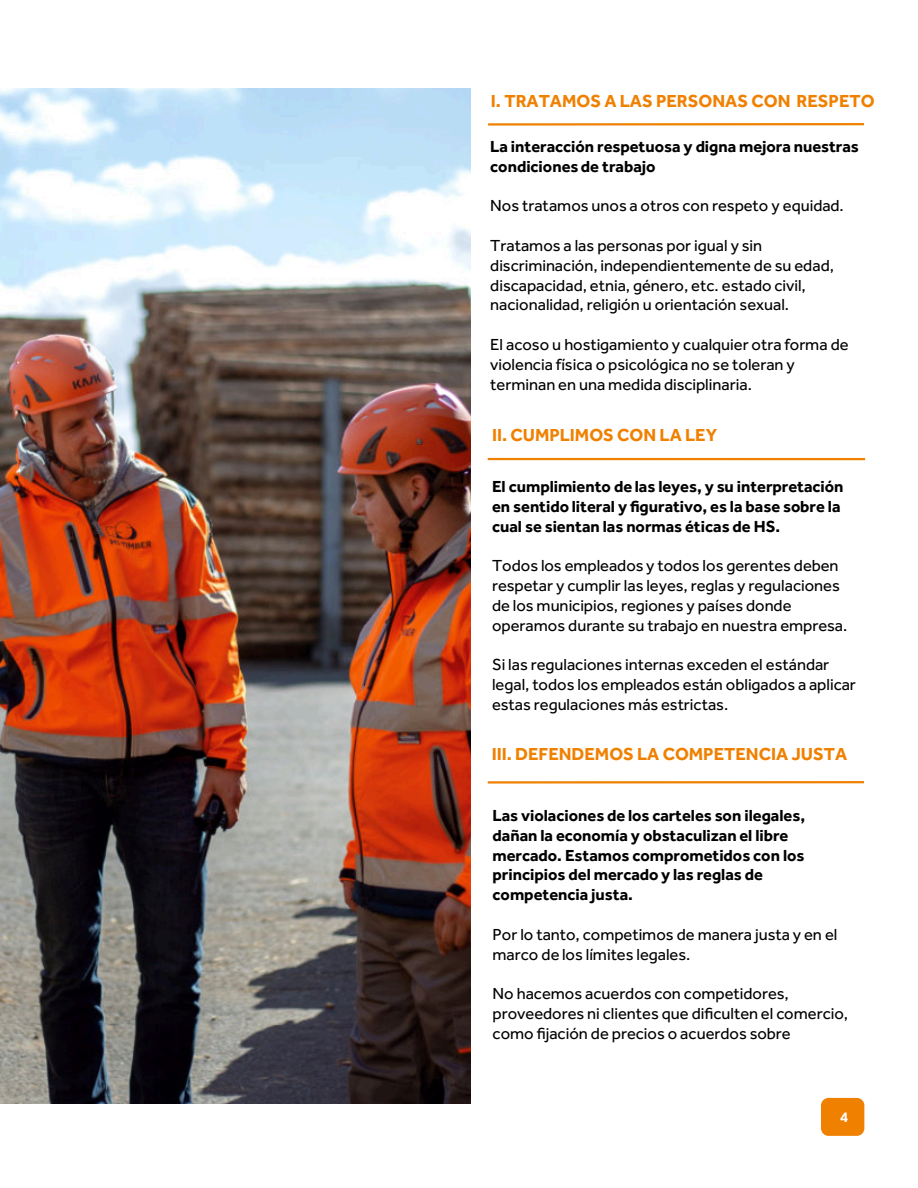
<style>
.page{position:relative;width:918px;height:1188px;background:#fff}
.page>*{position:absolute;margin:0;border:0;box-sizing:border-box;transform-origin:0 0}
.t1{font:700 18px "Effra";color:#f08000}
.t2{font:16.65px "Effra";letter-spacing:-.005em;color:#000}
.t3{font:16.5px "Effra";letter-spacing:-.005em;color:#000}
.t4{font:700 16.5px "Effra";color:#000}
.t5{font:700 15px "Effra";color:#fff}
</style>
<div class="page">
<div style="left:821px;top:1098px;width:43px;height:38px;background:#f08000;border:4px solid #f08000;border-radius:6px"></div>
<hr style="left:488px;top:123px;width:376px;height:3px;background:#f08000">
<hr style="left:488px;top:458px;width:377px;height:2px;background:#f08000">
<hr style="left:488px;top:781px;width:376px;height:3px;background:#f08000">
<img style="left:0;top:88px;width:470px;height:1016px">
<p class="t1" style="left:491px;top:95px;width:386px">I. TRATAMOS A LAS PERSONAS CON RESPETO</p>
<p class="t4" style="left:490px;top:141px;width:370px">La interacción respetuosa y digna mejora nuestras</p>
<p class="t4" style="left:490px;top:161px;width:167px">condiciones de trabajo</p>
<p class="t3" style="left:490px;top:200px;width:355px">Nos tratamos unos a otros con respeto y equidad.</p>
<p class="t3" style="left:490px;top:240px;width:273px">Tratamos a las personas por igual y sin</p>
<p class="t3" style="left:490px;top:260px;width:345px">discriminación, independientemente de su edad,</p>
<p class="t3" style="left:490px;top:280px;width:317px">discapacidad, etnia, género, etc. estado civil,</p>
<p class="t3" style="left:490px;top:299px;width:300px">nacionalidad, religión u orientación sexual.</p>
<p class="t3" style="left:490px;top:339px;width:360px">El acoso u hostigamiento y cualquier otra forma de</p>
<p class="t3" style="left:490px;top:359px;width:306px">violencia física o psicológica no se toleran y</p>
<p class="t2" style="left:490px;top:378px;width:263px">terminan en una medida disciplinaria.</p>
<p class="t1" style="left:492px;top:429px;width:227px">II. CUMPLIMOS CON LA LEY</p>
<p class="t4" style="left:492px;top:481px;width:353px">El cumplimiento de las leyes, y su interpretación</p>
<p class="t4" style="left:492px;top:501px;width:350px">en sentido literal y figurativo, es la base sobre la</p>
<p class="t4" style="left:492px;top:521px;width:290px">cual se sientan las normas éticas de HS.</p>
<p class="t3" style="left:492px;top:560px;width:348px">Todos los empleados y todos los gerentes deben</p>
<p class="t3" style="left:492px;top:580px;width:349px">respetar y cumplir las leyes, reglas y regulaciones</p>
<p class="t3" style="left:492px;top:600px;width:301px">de los municipios, regiones y países donde</p>
<p class="t3" style="left:492px;top:620px;width:357px">operamos durante su trabajo en nuestra empresa.</p>
<p class="t3" style="left:492px;top:659px;width:339px">Si las regulaciones internas exceden el estándar</p>
<p class="t3" style="left:492px;top:679px;width:365px">legal, todos los empleados están obligados a aplicar</p>
<p class="t3" style="left:492px;top:699px;width:238px">estas regulaciones más estrictas.</p>
<p class="t1" style="left:492px;top:748px;width:357px">III. DEFENDEMOS LA COMPETENCIA JUSTA</p>
<p class="t4" style="left:493px;top:810px;width:314px">Las violaciones de los carteles son ilegales,</p>
<p class="t4" style="left:493px;top:830px;width:297px">dañan la economía y obstaculizan el libre</p>
<p class="t4" style="left:493px;top:850px;width:313px">mercado. Estamos comprometidos con los</p>
<p class="t4" style="left:493px;top:869px;width:272px">principios del mercado y las reglas de</p>
<p class="t4" style="left:493px;top:889px;width:142px">competencia justa.</p>
<p class="t3" style="left:493px;top:929px;width:346px">Por lo tanto, competimos de manera justa y en el</p>
<p class="t3" style="left:493px;top:949px;width:199px">marco de los límites legales.</p>
<p class="t3" style="left:493px;top:988px;width:298px">No hacemos acuerdos con competidores,</p>
<p class="t3" style="left:493px;top:1008px;width:357px">proveedores ni clientes que dificulten el comercio,</p>
<p class="t3" style="left:493px;top:1028px;width:300px">como fijación de precios o acuerdos sobre</p>
<p class="t5" style="left:840px;top:1112px;width:10px">4</p>
</div>
